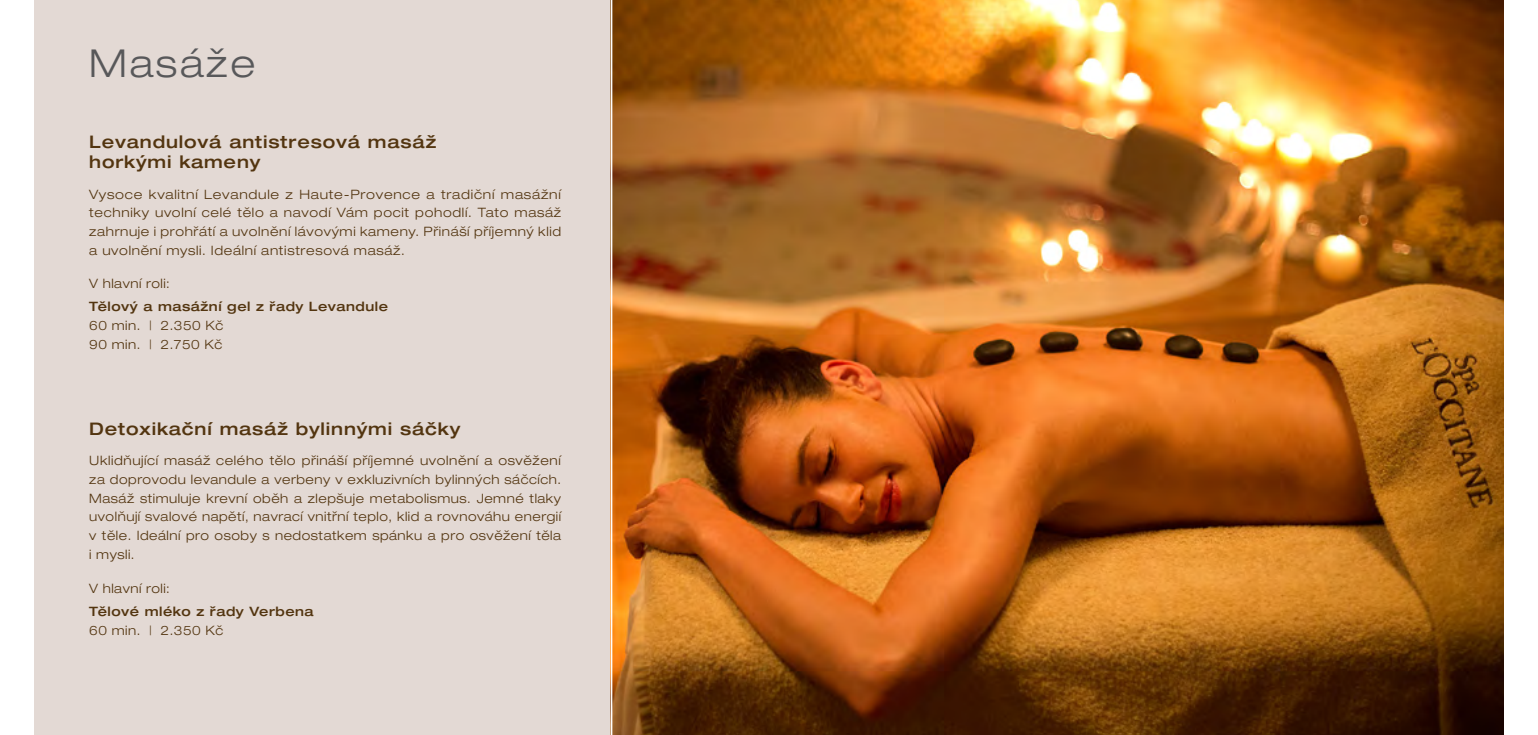
<style>
.page{position:relative;width:1538px;height:735px;background:#fff}
.page>*{position:absolute;margin:0;border:0;box-sizing:border-box;transform-origin:0 0}
.t1{font:300 expanded 38.5px "Helvetica Neue LT Pro";letter-spacing:.07em;color:#58585a}
.t2{font:500 expanded 17.32px/20.5px "Helvetica Neue LT Pro";letter-spacing:.05em;color:#533510}
.t3{font:300 expanded 12.95px/18.9px "Helvetica Neue LT Pro";letter-spacing:.04em;color:#533510}
.t4{font:300 expanded 12.95px/18.9px "Helvetica Neue LT Pro";letter-spacing:.04em;color:#533510;text-align:justify;scale:1.04 1}
.t5{font:500 expanded 12.95px "Helvetica Neue LT Pro";letter-spacing:.04em;color:#533510}
</style>
<div class="page">
<div style="left:35px;top:0;width:734px;height:734px;background:#e3d9d4"></div>
<img style="left:612px;top:0;width:891px;height:734px">
<hr style="left:611px;top:0;width:1px;height:734px;background:#fff">
<h1 class="t1" style="left:89px;top:40px;width:168px">Masáže</h1>
<h2 class="t2" style="left:89px;top:131px;width:348px">Levandulová antistresová masáž horkými kameny</h2>
<p class="t4" style="left:89px;top:184px;width:455px">Vysoce kvalitní Levandule z Haute-Provence a tradiční masážní techniky uvolní celé tělo a navodí Vám pocit pohodlí. Tato masáž zahrnuje i prohřátí a uvolnění lávovými kameny. Přináší příjemný klid a uvolnění mysli. Ideální antistresová masáž.</p>
<p class="t3" style="left:89px;top:273px;width:82px">V hlavní roli:</p>
<p class="t5" style="left:89px;top:298px;width:300px">Tělový a masážní gel z řady Levandule</p>
<p class="t3" style="left:89px;top:315px;width:136px">60 min. | 2.350 Kč<br>90 min. | 2.750 Kč</p>
<h2 class="t2" style="left:89px;top:417px;width:373px">Detoxikační masáž bylinnými sáčky</h2>
<p class="t3" style="left:89px;top:450px;width:473px;text-align:justify">Uklidňující masáž celého tělo přináší příjemné uvolnění a osvěžení za doprovodu levandule a verbeny v exkluzivních bylinných sáčcích.<br>Masáž stimuluje krevní oběh a zlepšuje metabolismus. Jemné tlaky uvolňují svalové napětí, navrací vnitřní teplo, klid a rovnováhu energií v těle. Ideální pro osoby s nedostatkem spánku a pro osvěžení těla i mysli.</p>
<p class="t3" style="left:89px;top:578px;width:82px">V hlavní roli:</p>
<p class="t5" style="left:89px;top:603px;width:226px">Tělové mléko z řady Verbena</p>
<p class="t3" style="left:89px;top:620px;width:136px">60 min. | 2.350 Kč</p>
</div>
